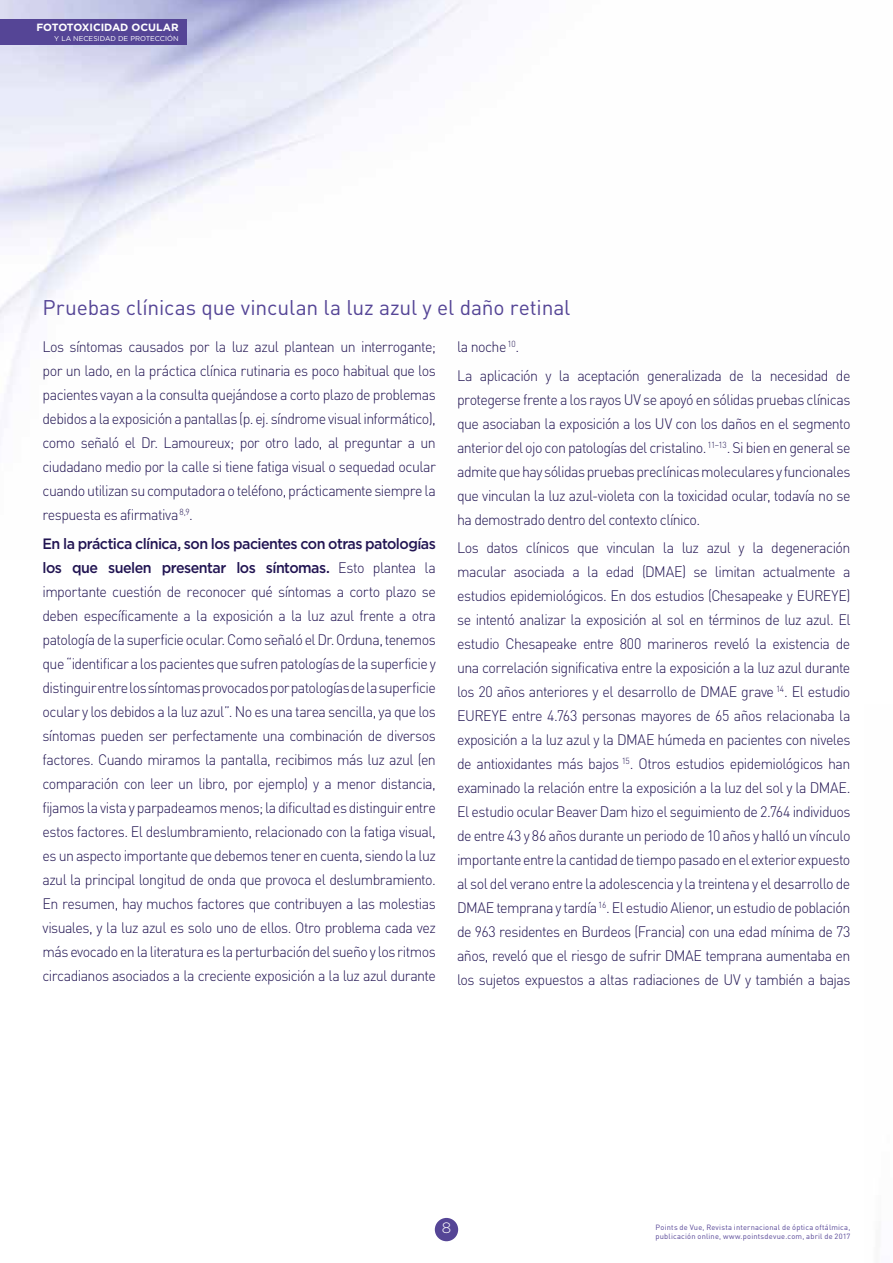
<style>
.page{position:relative;width:893px;height:1263px;background:#fff}
.page>*{position:absolute;margin:0;border:0;box-sizing:border-box;transform-origin:0 0}
.t1{font:21px "DIN";letter-spacing:-.005em;color:#554596}
.t2{font:300 15px/24px "DIN";letter-spacing:-.04em;color:#211452;text-align:justify;scale:.95 1}
.t3{font:500 15px/24px "Gotham";letter-spacing:-.04em;color:#211452;scale:.95 1}
.t4{font:300 15px "Gotham";color:#fff}
.t5{font:700 10.5px "Gotham";color:#fff}
.t6{font:7.5px/9px "DIN";letter-spacing:.025em;color:#554596}
.t7{font:7.05px "Gotham";color:#fff}
.s1{font-family:"DIN";font-weight:300}
</style>
<div class="page">
<div style="left:435px;top:1218px;width:23px;height:23px;background:#554596;border-radius:50%"></div>
<div style="left:0;top:19px;width:187px;height:26px;background:#554596"></div>
<p class="t5" style="left:36px;top:20px;width:144px">FOTOTOXICIDAD OCULAR</p>
<p class="t7" style="left:54px;top:34px;width:126px">Y LA NECESIDAD DE PROTECCIÓN</p>
<h1 class="t1" style="left:43px;top:294px;width:529px">Pruebas clínicas que vinculan la luz azul y el daño retinal</h1>
<p class="t2" style="left:43px;top:335px;width:416px">Los síntomas causados por la luz azul plantean un interrogante; por un lado, en la práctica clínica rutinaria es poco habitual que los pacientes vayan a la consulta quejándose a corto plazo de problemas debidos a la exposición a pantallas (p. ej. síndrome visual informático), como señaló el Dr. Lamoureux; por otro lado, al preguntar a un ciudadano medio por la calle si tiene fatiga visual o sequedad ocular cuando utilizan su computadora o teléfono, prácticamente siempre la respuesta es afirmativa <sup>8,9</sup>.</p>
<p class="t3" style="left:43px;top:531px;width:416px">En la práctica clínica, son los pacientes con otras patologías los que suelen presentar los síntomas. <span class="s1">Esto plantea la</span></p>
<p class="t2" style="left:43px;top:579px;width:416px">importante cuestión de reconocer qué síntomas a corto plazo se deben específicamente a la exposición a la luz azul frente a otra patología de la superficie ocular. Como señaló el Dr. Orduna, tenemos que “identificar a los pacientes que sufren patologías de la superficie y distinguir entre los síntomas provocados por patologías de la superficie ocular y los debidos a la luz azul”. No es una tarea sencilla, ya que los síntomas pueden ser perfectamente una combinación de diversos factores. Cuando miramos la pantalla, recibimos más luz azul (en comparación con leer un libro, por ejemplo) y a menor distancia, fijamos la vista y parpadeamos menos; la dificultad es distinguir entre estos factores. El deslumbramiento, relacionado con la fatiga visual, es un aspecto importante que debemos tener en cuenta, siendo la luz azul la principal longitud de onda que provoca el deslumbramiento.<br>En resumen, hay muchos factores que contribuyen a las molestias visuales, y la luz azul es solo uno de ellos. Otro problema cada vez más evocado en la literatura es la perturbación del sueño y los ritmos circadianos asociados a la creciente exposición a la luz azul durante</p>
<p class="t2" style="left:457px;top:333px;width:416px;line-height:28.2px">la noche <sup>10</sup>.<br>La aplicación y la aceptación generalizada de la necesidad de</p>
<p class="t2" style="left:457px;top:387px;width:416px">protegerse frente a los rayos UV se apoyó en sólidas pruebas clínicas que asociaban la exposición a los UV con los daños en el segmento anterior del ojo con patologías del cristalino. <sup>11–13</sup>. Si bien en general se admite que hay sólidas pruebas preclínicas moleculares y funcionales que vinculan la luz azul-violeta con la toxicidad ocular, todavía no se ha demostrado dentro del contexto clínico.</p>
<p class="t2" style="left:457px;top:535px;width:416px">Los datos clínicos que vinculan la luz azul y la degeneración macular asociada a la edad (DMAE) se limitan actualmente a estudios epidemiológicos. En dos estudios (Chesapeake y EUREYE) se intentó analizar la exposición al sol en términos de luz azul. El estudio Chesapeake entre 800 marineros reveló la existencia de una correlación significativa entre la exposición a la luz azul durante los 20 años anteriores y el desarrollo de DMAE grave <sup>14</sup>. El estudio EUREYE entre 4.763 personas mayores de 65 años relacionaba la exposición a la luz azul y la DMAE húmeda en pacientes con niveles de antioxidantes más bajos <sup>15</sup>. Otros estudios epidemiológicos han examinado la relación entre la exposición a la luz del sol y la DMAE.<br>El estudio ocular Beaver Dam hizo el seguimiento de 2.764 individuos de entre 43 y 86 años durante un periodo de 10 años y halló un vínculo importante entre la cantidad de tiempo pasado en el exterior expuesto al sol del verano entre la adolescencia y la treintena y el desarrollo de DMAE temprana y tardía <sup>16</sup>. El estudio Alienor, un estudio de población de 963 residentes en Burdeos (Francia) con una edad mínima de 73 años, reveló que el riesgo de sufrir DMAE temprana aumentaba en los sujetos expuestos a altas radiaciones de UV y también a bajas</p>
<p class="t4" style="left:442px;top:1218px;width:11px">8</p>
<p class="t6" style="left:656px;top:1222px;width:196px">Points de Vue, Revista internacional de óptica oftálmica, publicación online, www.pointsdevue.com, abril de 2017</p>
</div>
